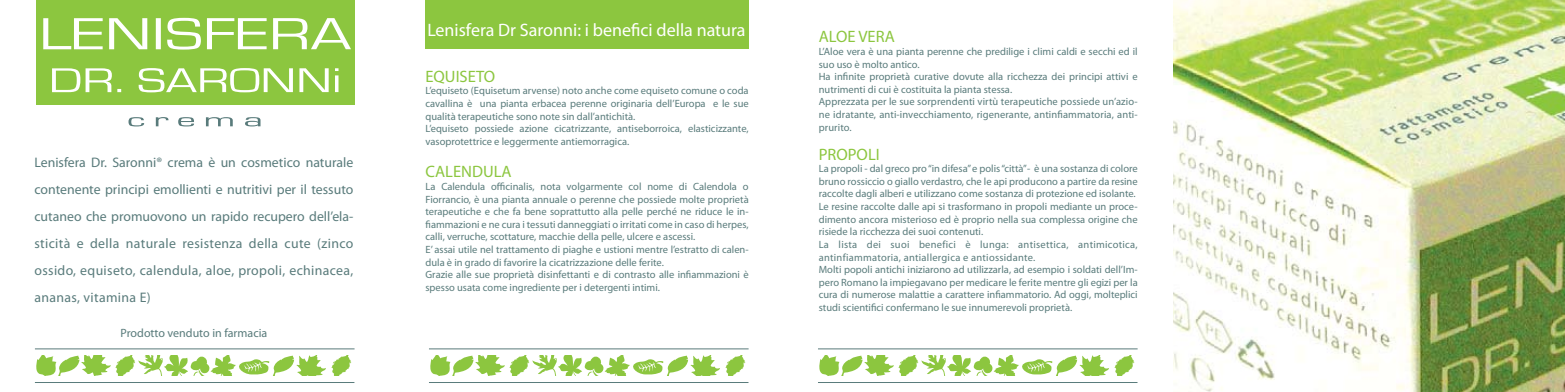
<style>
.page{position:relative;width:1565px;height:392px;background:#fff}
.page>*{position:absolute;margin:0;border:0;box-sizing:border-box;transform-origin:0 0}
.t1{font:18px "Myriad Pro";color:#fff}
.t2{font:16.5px "Myriad Pro";color:#8cc63f}
.t3{font:13.8px/27px "Myriad Pro";letter-spacing:.025em;color:#597b7b;text-align:justify}
.t4{font:12px "Myriad Pro";color:#597b7b}
.t5{font:10.5px/12.6px "Myriad Pro";color:#597b7b}
</style>
<div class="page">
<svg style="left:36px;top:355px;width:290px;height:20px"></svg>
<svg style="left:332px;top:355px;width:19px;height:20px"></svg>
<hr style="left:35px;top:348px;width:319px;height:1px;background:#597b7b">
<hr style="left:35px;top:381px;width:319px;height:1px;background:#597b7b">
<img style="left:1174px;top:0;width:391px;height:391px">
<div style="left:425px;top:0;width:324px;height:48px;background:#8cc63f"></div>
<svg style="left:819px;top:355px;width:315px;height:20px"></svg>
<hr style="left:818px;top:348px;width:319px;height:1px;background:#597b7b">
<hr style="left:818px;top:381px;width:319px;height:1px;background:#597b7b">
<svg style="left:430px;top:355px;width:290px;height:20px"></svg>
<svg style="left:726px;top:355px;width:19px;height:20px"></svg>
<hr style="left:429px;top:348px;width:319px;height:1px;background:#597b7b">
<hr style="left:429px;top:381px;width:319px;height:1px;background:#597b7b">
<div style="left:36px;top:0;width:319px;height:104px;background:#8cc63f"></div>
<svg style="left:43px;top:18px;width:60px;height:31px"></svg>
<svg style="left:109px;top:18px;width:38px;height:31px"></svg>
<div style="left:156px;top:18px;width:5px;height:31px;background:#fff"></div>
<svg style="left:167px;top:18px;width:34px;height:31px"></svg>
<svg style="left:207px;top:18px;width:60px;height:31px"></svg>
<svg style="left:273px;top:18px;width:78px;height:31px"></svg>
<svg style="left:52px;top:68px;width:28px;height:24px"></svg>
<svg style="left:86px;top:68px;width:35px;height:24px"></svg>
<svg style="left:139px;top:68px;width:154px;height:24px"></svg>
<svg style="left:299px;top:68px;width:30px;height:24px"></svg>
<hr style="left:335px;top:75px;width:3px;height:17px;background:#fff">
<svg style="left:128px;top:117px;width:16px;height:9px"></svg>
<svg style="left:156px;top:117px;width:12px;height:9px"></svg>
<svg style="left:178px;top:117px;width:16px;height:9px"></svg>
<svg style="left:206px;top:117px;width:27px;height:9px"></svg>
<svg style="left:245px;top:117px;width:15px;height:9px"></svg>
<p class="t3" style="left:34px;top:148px;width:320px">Lenisfera Dr. Saronni® crema è un cosmetico naturale contenente principi emollienti e nutritivi per il tessuto cutaneo che promuovono un rapido recupero dell’ela&shy;sticità e della naturale resistenza della cute (zinco ossido, equiseto, calendula, aloe, propoli, echinacea, ananas, vitamina E)</p>
<p class="t4" style="left:121px;top:325px;width:148px">Prodotto venduto in farmacia</p>
<h1 class="t1" style="left:427px;top:19px;width:320px">Lenisfera Dr Saronni: i benefici della natura</h1>
<h2 class="t2" style="left:425px;top:66px;width:71px">EQUISETO</h2>
<p class="t5" style="left:425px;top:84px;width:325px">L’equiseto (Equisetum arvense) noto anche come equiseto comune o coda cavallina è una pianta erbacea perenne originaria dell’Europa e le sue qualità terapeutiche sono note sin dall’antichità.<br>L’equiseto possiede azione cicatrizzante, antiseborroica, elasticizzante, vasoprotettrice e leggermente antiemorragica.</p>
<h2 class="t2" style="left:425px;top:161px;width:88px">CALENDULA</h2>
<p class="t5" style="left:425px;top:180px;width:325px">La Calendula officinalis, nota volgarmente col nome di Calendola o Fiorrancio, è una pianta annuale o perenne che possiede molte proprietà terapeutiche e che fa bene soprattutto alla pelle perché ne riduce le in&shy;fiammazioni e ne cura i tessuti danneggiati o irritati come in caso di herpes, calli, verruche, scottature, macchie della pelle, ulcere e ascessi.<br>E’ assai utile nel trattamento di piaghe e ustioni mentre l’estratto di calen&shy;dula è in grado di favorire la cicatrizzazione delle ferite.<br>Grazie alle sue proprietà disinfettanti e di contrasto alle infiammazioni è spesso usata come ingrediente per i detergenti intimi.</p>
<h2 class="t2" style="left:819px;top:26px;width:78px">ALOE VERA</h2>
<p class="t5" style="left:819px;top:45px;width:320px">L’Aloe vera è una pianta perenne che predilige i climi caldi e secchi ed il suo uso è molto antico.<br>Ha infinite proprietà curative dovute alla ricchezza dei principi attivi e nutrimenti di cui è costituita la pianta stessa.<br>Apprezzata per le sue sorprendenti virtù terapeutiche possiede un’azio&shy;ne idratante, anti-invecchiamento, rigenerante, antinfiammatoria, anti&shy;prurito.</p>
<h2 class="t2" style="left:819px;top:143px;width:62px">PROPOLI</h2>
<p class="t5" style="left:819px;top:162px;width:320px">La propoli - dal greco pro “in difesa” e polis “città”- è una sostanza di colore bruno rossiccio o giallo verdastro, che le api producono a partire da resine raccolte dagli alberi e utilizzano come sostanza di protezione ed isolante.<br>Le resine raccolte dalle api si trasformano in propoli mediante un proce&shy;dimento ancora misterioso ed è proprio nella sua complessa origine che risiede la ricchezza dei suoi contenuti.<br>La lista dei suoi benefici è lunga: antisettica, antimicotica, antinfiammatoria, antiallergica e antiossidante.<br>Molti popoli antichi iniziarono ad utilizzarla, ad esempio i soldati dell’Im&shy;pero Romano la impiegavano per medicare le ferite mentre gli egizi per la cura di numerose malattie a carattere infiammatorio. Ad oggi, molteplici studi scientifici confermano le sue innumerevoli proprietà.</p>
</div>
